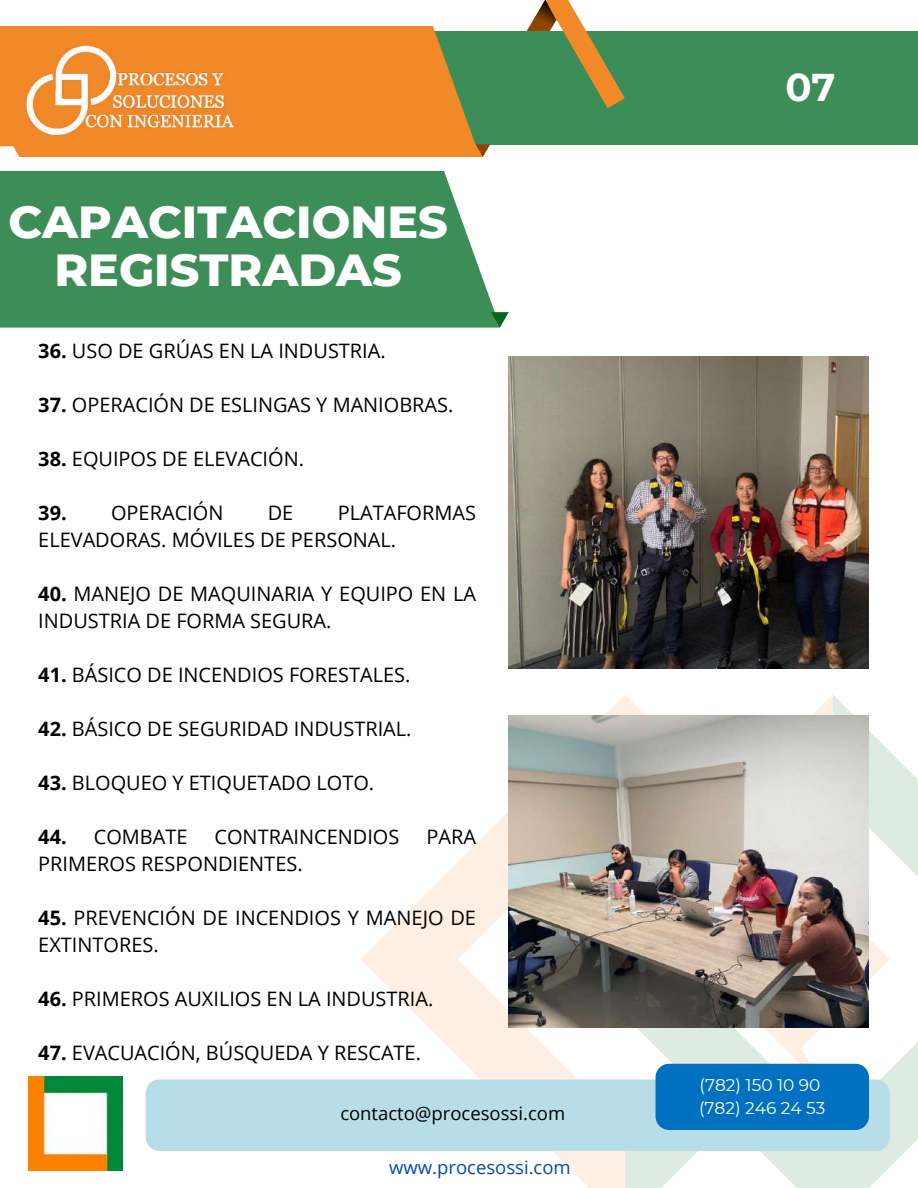
<style>
.page{position:relative;width:918px;height:1188px;background:#fff}
.page>*{position:absolute;margin:0;border:0;box-sizing:border-box;transform-origin:0 0}
.t1{font:800 45.75px/48.3px "Montserrat";color:#fff;text-align:center}
.t2{font:700 38.7px "Montserrat";color:#fff}
.t3{font:19.95px/27px "Open Sans";color:#000}
.t4{font:18.45px "Open Sans";color:#000}
.t5{font:18.45px "Open Sans";color:#004aad}
.t6{font:16.95px/23.7px "Montserrat";color:#fff}
.s1{font-weight:700}
</style>
<div class="page">
<div style="left:411px;top:31px;width:507px;height:113px;background:#3d8d59"></div>
<svg style="left:290px;top:0;width:335px;height:157px"></svg>
<svg style="left:0;top:26px;width:476px;height:120px;background:#de8a30"></svg>
<svg style="left:361px;top:715px;width:207px;height:452px"></svg>
<svg style="left:568px;top:695px;width:350px;height:493px"></svg>
<div style="left:0;top:171px;width:495px;height:141px;background:#3d8d59"></div>
<img style="left:28px;top:1076px;width:95px;height:95px">
<div style="left:146px;top:1079px;width:743px;height:72px;background:#b7dee8;border-radius:14px"></div>
<div style="left:656px;top:1064px;width:213px;height:66px;background:#0070c0;border-radius:14px"></div>
<img style="left:2px;top:26px;width:288px;height:156px">
<svg style="left:0;top:312px;width:509px;height:16px;background:#42905d"></svg>
<img style="left:509px;top:357px;width:360px;height:311px">
<img style="left:509px;top:716px;width:360px;height:311px">
<h1 class="t1" style="left:8px;top:198px;width:441px">CAPACITACIONES<br>REGISTRADAS</h1>
<p class="t3" style="left:38px;top:337px;width:349px"><span class="s1">36.</span> USO DE GRÚAS EN LA INDUSTRIA.</p>
<p class="t3" style="left:38px;top:391px;width:417px"><span class="s1">37.</span> OPERACIÓN DE ESLINGAS Y MANIOBRAS.</p>
<p class="t3" style="left:38px;top:445px;width:267px"><span class="s1">38.</span> EQUIPOS DE ELEVACIÓN.</p>
<p class="t3" style="left:38px;top:499px;width:187px"><span class="s1">39.</span> OPERACIÓN</p>
<p class="t3" style="left:268px;top:499px;width:27px">DE</p>
<p class="t3" style="left:38px;top:499px;width:439px;text-indent:299px">PLATAFORMAS<br>ELEVADORAS. MÓVILES DE PERSONAL.</p>
<p class="t3" style="left:38px;top:580px;width:439px"><span class="s1">40.</span> MANEJO DE MAQUINARIA Y EQUIPO EN LA<br>INDUSTRIA DE FORMA SEGURA.</p>
<p class="t3" style="left:38px;top:661px;width:374px"><span class="s1">41.</span> BÁSICO DE INCENDIOS FORESTALES.</p>
<p class="t3" style="left:38px;top:715px;width:375px"><span class="s1">42.</span> BÁSICO DE SEGURIDAD INDUSTRIAL.</p>
<p class="t3" style="left:38px;top:769px;width:337px"><span class="s1">43.</span> BLOQUEO Y ETIQUETADO LOTO.</p>
<p class="t3" style="left:38px;top:823px;width:151px"><span class="s1">44.</span> COMBATE</p>
<p class="t3" style="left:215px;top:823px;width:186px">CONTRAINCENDIOS</p>
<p class="t3" style="left:426px;top:823px;width:51px">PARA</p>
<p class="t3" style="left:38px;top:850px;width:266px">PRIMEROS RESPONDIENTES.</p>
<p class="t3" style="left:38px;top:904px;width:439px"><span class="s1">45.</span> PREVENCIÓN DE INCENDIOS Y MANEJO DE<br>EXTINTORES.</p>
<p class="t3" style="left:38px;top:985px;width:397px"><span class="s1">46.</span> PRIMEROS AUXILIOS EN LA INDUSTRIA.</p>
<p class="t3" style="left:38px;top:1039px;width:384px"><span class="s1">47.</span> EVACUACIÓN, BÚSQUEDA Y RESCATE.</p>
<p class="t4" style="left:340px;top:1100px;width:226px">contacto@procesossi.com</p>
<p class="t5" style="left:389px;top:1154px;width:183px">www.procesossi.com</p>
<h2 class="t2" style="left:785px;top:63px;width:52px">07</h2>
<p class="t6" style="left:699px;top:1073px;width:128px">(782) 150 10 90 (782) 246 24 53</p>
</div>
